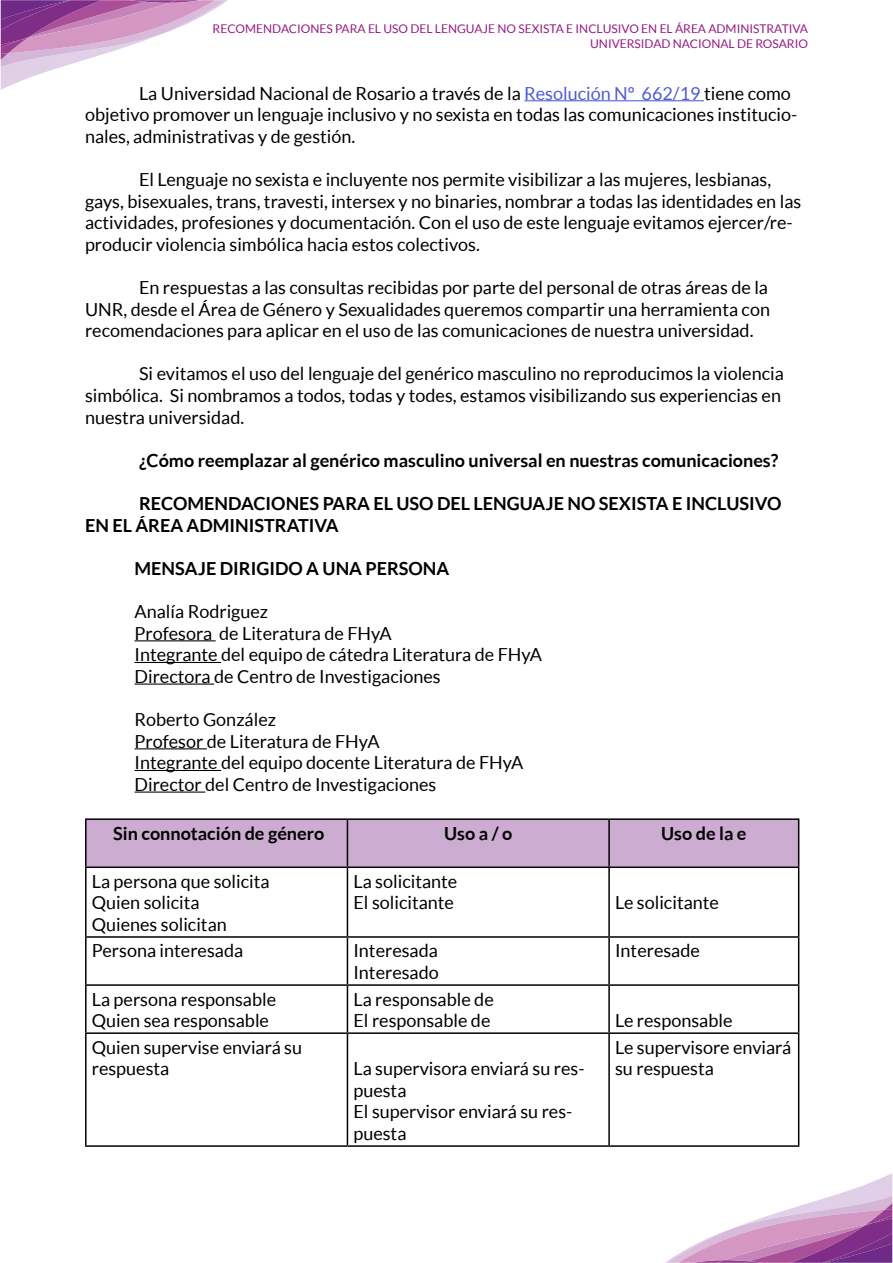
<style>
.page{position:relative;width:893px;height:1263px;background:#fff}
.page>*{position:absolute;margin:0;border:0;box-sizing:border-box;transform-origin:0 0}
.t1{font:18px/21.6px "Lato";color:#000}
.t2{font:700 18px/21.6px "Lato";color:#000}
.t3{font:12px/14.4px "Lato";color:#951b81;text-align:right}
.s1{color:#4f5cd6}
</style>
<div class="page">
<hr style="left:524px;top:100px;width:180px;height:1px;background:#4f5cd6">
<hr style="left:135px;top:640px;width:81px;height:1px;background:#000">
<hr style="left:135px;top:662px;width:86px;height:1px;background:#000">
<hr style="left:135px;top:683px;width:79px;height:2px;background:#000">
<hr style="left:135px;top:748px;width:72px;height:1px;background:#000">
<hr style="left:135px;top:770px;width:86px;height:1px;background:#000">
<hr style="left:135px;top:791px;width:70px;height:2px;background:#000">
<div style="left:87px;top:820px;width:711px;height:46px;background:#cdacd2"></div>
<hr style="left:85px;top:818px;width:262px;height:2px;background:#000">
<hr style="left:85px;top:820px;width:2px;height:46px;background:#000">
<hr style="left:347px;top:818px;width:262px;height:2px;background:#000">
<hr style="left:347px;top:820px;width:1px;height:46px;background:#000">
<hr style="left:609px;top:818px;width:190px;height:2px;background:#000">
<hr style="left:608px;top:820px;width:2px;height:46px;background:#000">
<hr style="left:798px;top:820px;width:1px;height:46px;background:#000">
<hr style="left:85px;top:866px;width:262px;height:2px;background:#000">
<hr style="left:85px;top:868px;width:2px;height:68px;background:#000">
<hr style="left:347px;top:866px;width:262px;height:2px;background:#000">
<hr style="left:347px;top:868px;width:1px;height:68px;background:#000">
<hr style="left:609px;top:866px;width:190px;height:2px;background:#000">
<hr style="left:608px;top:868px;width:2px;height:68px;background:#000">
<hr style="left:798px;top:868px;width:1px;height:68px;background:#000">
<hr style="left:85px;top:936px;width:262px;height:2px;background:#000">
<hr style="left:85px;top:938px;width:2px;height:46px;background:#000">
<hr style="left:347px;top:936px;width:262px;height:2px;background:#000">
<hr style="left:347px;top:938px;width:1px;height:46px;background:#000">
<hr style="left:609px;top:936px;width:190px;height:2px;background:#000">
<hr style="left:608px;top:938px;width:2px;height:46px;background:#000">
<hr style="left:798px;top:938px;width:1px;height:46px;background:#000">
<hr style="left:85px;top:984px;width:262px;height:2px;background:#000">
<hr style="left:85px;top:986px;width:2px;height:46px;background:#000">
<hr style="left:347px;top:984px;width:262px;height:2px;background:#000">
<hr style="left:347px;top:986px;width:1px;height:46px;background:#000">
<hr style="left:609px;top:984px;width:190px;height:2px;background:#000">
<hr style="left:608px;top:986px;width:2px;height:46px;background:#000">
<hr style="left:798px;top:986px;width:1px;height:46px;background:#000">
<hr style="left:85px;top:1032px;width:262px;height:2px;background:#000">
<hr style="left:85px;top:1034px;width:2px;height:111px;background:#000">
<hr style="left:347px;top:1032px;width:262px;height:2px;background:#000">
<hr style="left:347px;top:1034px;width:1px;height:111px;background:#000">
<hr style="left:609px;top:1032px;width:190px;height:2px;background:#000">
<hr style="left:608px;top:1034px;width:2px;height:111px;background:#000">
<hr style="left:798px;top:1034px;width:1px;height:111px;background:#000">
<hr style="left:85px;top:1145px;width:262px;height:2px;background:#000">
<hr style="left:347px;top:1145px;width:262px;height:2px;background:#000">
<hr style="left:609px;top:1145px;width:190px;height:2px;background:#000">
<svg style="left:665px;top:1173px;width:227px;height:90px"></svg>
<img style="left:866px;top:1209px;width:26px;height:9px">
<img style="left:790px;top:1218px;width:102px;height:45px">
<img style="left:873px;top:1215px;width:19px;height:8px">
<svg style="left:1px;top:0;width:227px;height:90px"></svg>
<img style="left:1px;top:45px;width:26px;height:9px">
<img style="left:1px;top:0;width:101px;height:45px">
<img style="left:1px;top:40px;width:19px;height:7px">
<p class="t3" style="left:213px;top:22px;width:597px">RECOMENDACIONES PARA EL USO DEL LENGUAJE NO SEXISTA E INCLUSIVO EN EL ÁREA ADMINISTRATIVA<br>UNIVERSIDAD NACIONAL DE ROSARIO</p>
<p class="t1" style="left:85px;top:82px;width:714px;text-indent:54px">La Universidad Nacional de Rosario a través de la <span class="s1">Resolución Nº 662/19</span> tiene como objetivo promover un lenguaje inclusivo y no sexista en todas las comunicaciones institucio&shy;nales, administrativas y de gestión.</p>
<p class="t1" style="left:85px;top:168px;width:718px;text-indent:54px">El Lenguaje no sexista e incluyente nos permite visibilizar a las mujeres, lesbianas, gays, bisexuales, trans, travesti, intersex y no binaries, nombrar a todas las identidades en las actividades, profesiones y documentación. Con el uso de este lenguaje evitamos ejercer/re&shy;producir violencia simbólica hacia estos colectivos.</p>
<p class="t1" style="left:85px;top:276px;width:686px;text-align:justify;text-indent:54px">En respuestas a las consultas recibidas por parte del personal de otras áreas de la UNR, desde el Área de Género y Sexualidades queremos compartir una herramienta con recomendaciones para aplicar en el uso de las comunicaciones de nuestra universidad.</p>
<p class="t1" style="left:85px;top:363px;width:700px;text-indent:54px">Si evitamos el uso del lenguaje del genérico masculino no reproducimos la violencia simbólica. Si nombramos a todos, todas y todes, estamos visibilizando sus experiencias en nuestra universidad.</p>
<p class="t2" style="left:139px;top:449px;width:641px">¿Cómo reemplazar al genérico masculino universal en nuestras comunicaciones?</p>
<p class="t2" style="left:85px;top:492px;width:698px;text-indent:54px">RECOMENDACIONES PARA EL USO DEL LENGUAJE NO SEXISTA E INCLUSIVO<br>EN EL ÁREA ADMINISTRATIVA</p>
<p class="t2" style="left:135px;top:557px;width:316px">MENSAJE DIRIGIDO A UNA PERSONA</p>
<p class="t1" style="left:135px;top:600px;width:409px">Analía Rodriguez<br>Profesora de Literatura de FHyA<br>Integrante del equipo de cátedra Literatura de FHyA Directora de Centro de Investigaciones</p>
<p class="t1" style="left:135px;top:708px;width:390px">Roberto González<br>Profesor de Literatura de FHyA<br>Integrante del equipo docente Literatura de FHyA Director del Centro de Investigaciones</p>
<p class="t2" style="left:113px;top:822px;width:213px">Sin connotación de género</p>
<p class="t2" style="left:444px;top:822px;width:70px">Uso a / o</p>
<p class="t2" style="left:661px;top:822px;width:87px">Uso de la e</p>
<p class="t1" style="left:92px;top:870px;width:179px">La persona que solicita<br>Quien solicita<br>Quienes solicitan</p>
<p class="t1" style="left:353px;top:870px;width:105px">La solicitante<br>El solicitante</p>
<p class="t1" style="left:615px;top:892px;width:105px">Le solicitante</p>
<p class="t1" style="left:92px;top:940px;width:153px">Persona interesada</p>
<p class="t1" style="left:353px;top:940px;width:87px">Interesada<br>Interesado</p>
<p class="t1" style="left:615px;top:940px;width:86px">Interesade</p>
<p class="t1" style="left:92px;top:988px;width:186px">La persona responsable<br>Quien sea responsable</p>
<p class="t1" style="left:353px;top:988px;width:142px">La responsable de<br>El responsable de</p>
<p class="t1" style="left:615px;top:1010px;width:119px">Le responsable</p>
<p class="t1" style="left:92px;top:1036px;width:212px">Quien supervise enviará su respuesta</p>
<p class="t1" style="left:353px;top:1058px;width:233px">La supervisora enviará su res&shy;puesta<br>El supervisor enviará su res&shy;puesta</p>
<p class="t1" style="left:615px;top:1036px;width:178px">Le supervisore enviará su respuesta</p>
</div>
